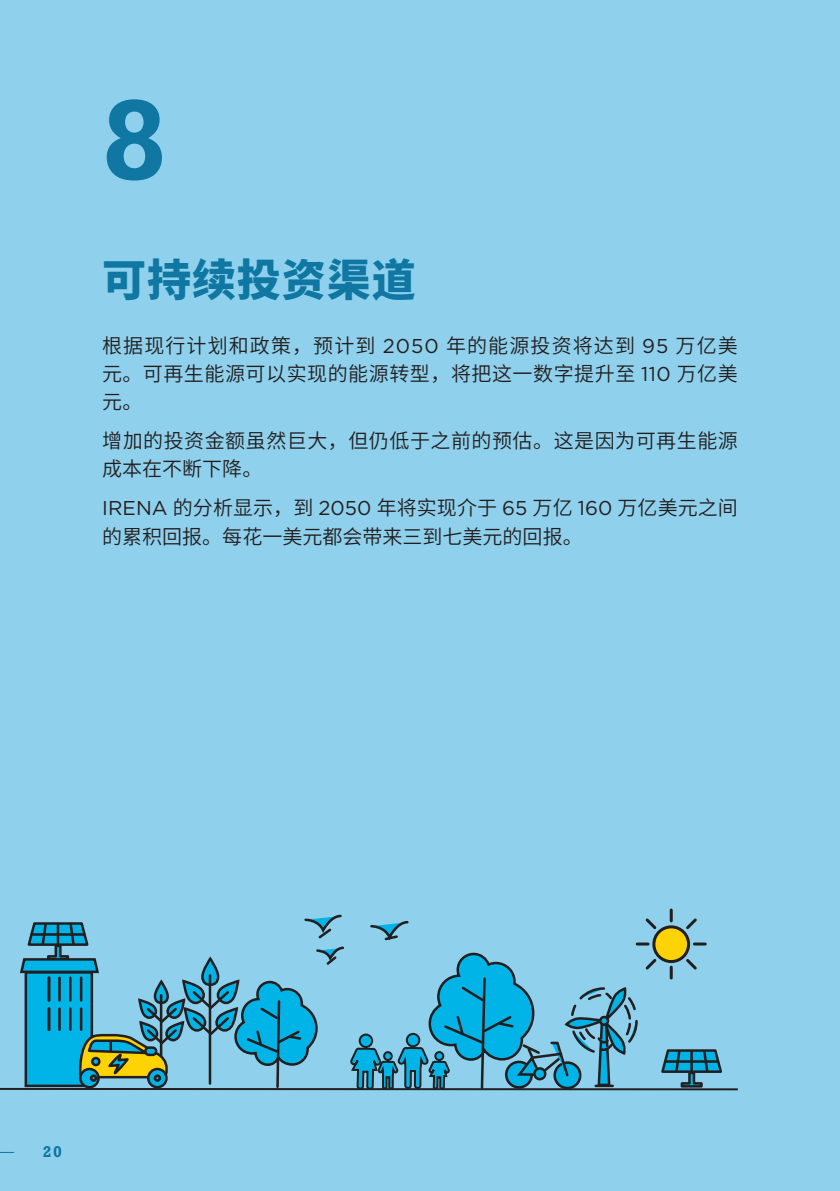
<style>
.page{position:relative;width:840px;height:1191px;background:#fff}
.page>*{position:absolute;margin:0;border:0;box-sizing:border-box;transform-origin:0 0}
.t1{font:700 116px "Rockwell";color:#0f77a1}
.t2{font:900 44px "Noto Sans CJ Ksc";letter-spacing:.02em;color:#0f77a1}
.t3{font:600 20px/28px "Noto Sans CJ Ksc";letter-spacing:.025em;color:#231f20;text-align:justify}
.t4{font:600 20px/28px "Noto Sans CJ Ksc";color:#231f20}
.t5{font:700 16px "Rockwell";color:#0f77a1}
.s1{font-family:"Gotham";font-weight:400}
</style>
<div class="page">
<div style="left:0;top:0;width:839px;height:1191px;background:#8fd1ed"></div>
<hr style="left:0;top:1088px;width:737px;height:2px;background:#231f20">
<svg style="left:0;top:908px;width:723px;height:245px"></svg>
<hr style="left:665px;top:1060px;width:51px;height:2px;background:#231f20">
<h1 class="t1" style="left:102px;top:70px;width:66px">8</h1>
<h2 class="t2" style="left:102px;top:255px;width:315px">可持续投资渠道</h2>
<p class="t3" style="left:102px;top:332px;width:636px">根据现行计划和政策，预计到 <span class="s1">2050</span> 年的能源投资将达到 <span class="s1">95</span> 万亿美元。可再生能源可以实现的能源转型，将把这一数字提升至 <span class="s1">110</span> 万亿美元。</p>
<p class="t3" style="left:102px;top:427px;width:636px">增加的投资金额虽然巨大，但仍低于之前的预估。这是因为可再生能源成本在不断下降。</p>
<p class="t4" style="left:102px;top:494px;width:637px"><span class="s1">IRENA</span> 的分析显示，到 <span class="s1">2050</span> 年将实现介于 <span class="s1">65</span> 万亿 <span class="s1">160</span> 万亿美元之间的累积回报。每花一美元都会带来三到七美元的回报。</p>
<p class="t5" style="left:43px;top:1141px;width:21px">20</p>
</div>
